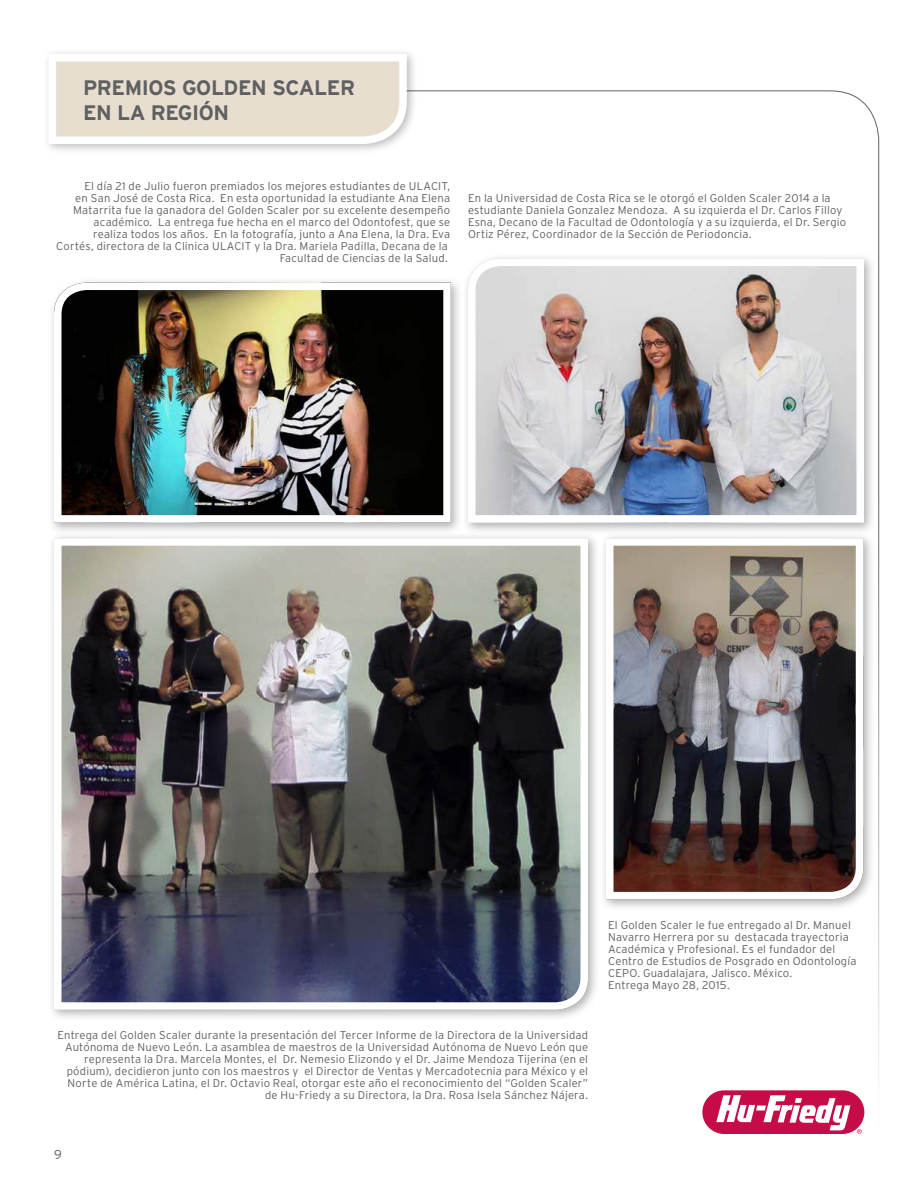
<style>
.page{position:relative;width:918px;height:1188px;background:#fff}
.page>*{position:absolute;margin:0;border:0;box-sizing:border-box;transform-origin:0 0}
.t1{font:700 21px/25.2px "Interstate";letter-spacing:-.02em;color:#5f6062}
.t2{font:300 12.75px "Interstate";color:#5f6062}
.t3{font:300 11.25px/12px "Interstate";letter-spacing:.015em;color:#5f6062}
</style>
<div class="page">
<div style="left:43px;top:48px;width:375px;height:107px;background:#000;opacity:.26"></div>
<svg style="left:45px;top:50px;width:366px;height:98px"></svg>
<div style="left:462px;top:252px;width:414px;height:283px;background:#5f6062;opacity:.5"></div>
<img style="left:464px;top:255px;width:404px;height:271px">
<div style="left:48px;top:276px;width:415px;height:259px;background:#5f6062;opacity:.5"></div>
<img style="left:50px;top:279px;width:405px;height:247px">
<div style="left:600px;top:532px;width:276px;height:379px;background:#5f6062;opacity:.5"></div>
<img style="left:602px;top:534px;width:265px;height:369px">
<div style="left:48px;top:532px;width:552px;height:490px;background:#5f6062;opacity:.5"></div>
<img style="left:50px;top:534px;width:542px;height:480px">
<div style="left:702px;top:1090px;width:162px;height:44px;background:#c60c46;border-radius:22px"></div>
<svg style="left:716px;top:1095px;width:134px;height:35px"></svg>
<svg style="left:857px;top:1129px;width:5px;height:5px"></svg>
<h1 class="t1" style="left:83px;top:75px;width:273px">PREMIOS GOLDEN SCALER<br>EN LA REGIÓN</h1>
<p class="t3" style="left:56px;top:180px;width:395px;text-align:right">El día 21 de Julio fueron premiados los mejores estudiantes de ULACIT,<br>en San José de Costa Rica. En esta oportunidad la estudiante Ana Elena Matarrita fue la ganadora del Golden Scaler por su excelente desempeño académico. La entrega fue hecha en el marco del Odontofest, que se realiza todos los años. En la fotografía, junto a Ana Elena, la Dra. Eva Cortés, directora de la Clinica ULACIT y la Dra. Mariela Padilla, Decana de la Facultad de Ciencias de la Salud.</p>
<p class="t3" style="left:468px;top:191px;width:380px">En la Universidad de Costa Rica se le otorgó el Golden Scaler 2014 a la estudiante Daniela Gonzalez Mendoza. A su izquierda el Dr. Carlos Filloy Esna, Decano de la Facultad de Odontología y a su izquierda, el Dr. Sergio Ortiz Pérez, Coordinador de la Sección de Periodoncia.</p>
<p class="t3" style="left:608px;top:919px;width:250px">El Golden Scaler le fue entregado al Dr. Manuel Navarro Herrera por su destacada trayectoria Académica y Profesional. Es el fundador del Centro de Estudios de Posgrado en Odontología CEPO. Guadalajara, Jalisco. México.<br>Entrega Mayo 28, 2015.</p>
<p class="t3" style="left:57px;top:1029px;width:532px;text-align:right">Entrega del Golden Scaler durante la presentación del Tercer Informe de la Directora de la Universidad Autónoma de Nuevo León. La asamblea de maestros de la Universidad Autónoma de Nuevo León que representa la Dra. Marcela Montes, el Dr. Nemesio Elizondo y el Dr. Jaime Mendoza Tijerina (en el pódium), decidieron junto con los maestros y el Director de Ventas y Mercadotecnia para México y el Norte de América Latina, el Dr. Octavio Real, otorgar este año el reconocimiento del “Golden Scaler” de Hu-Friedy a su Directora, la Dra. Rosa Isela Sánchez Nájera.</p>
<p class="t2" style="left:54px;top:1147px;width:9px">9</p>
</div>
